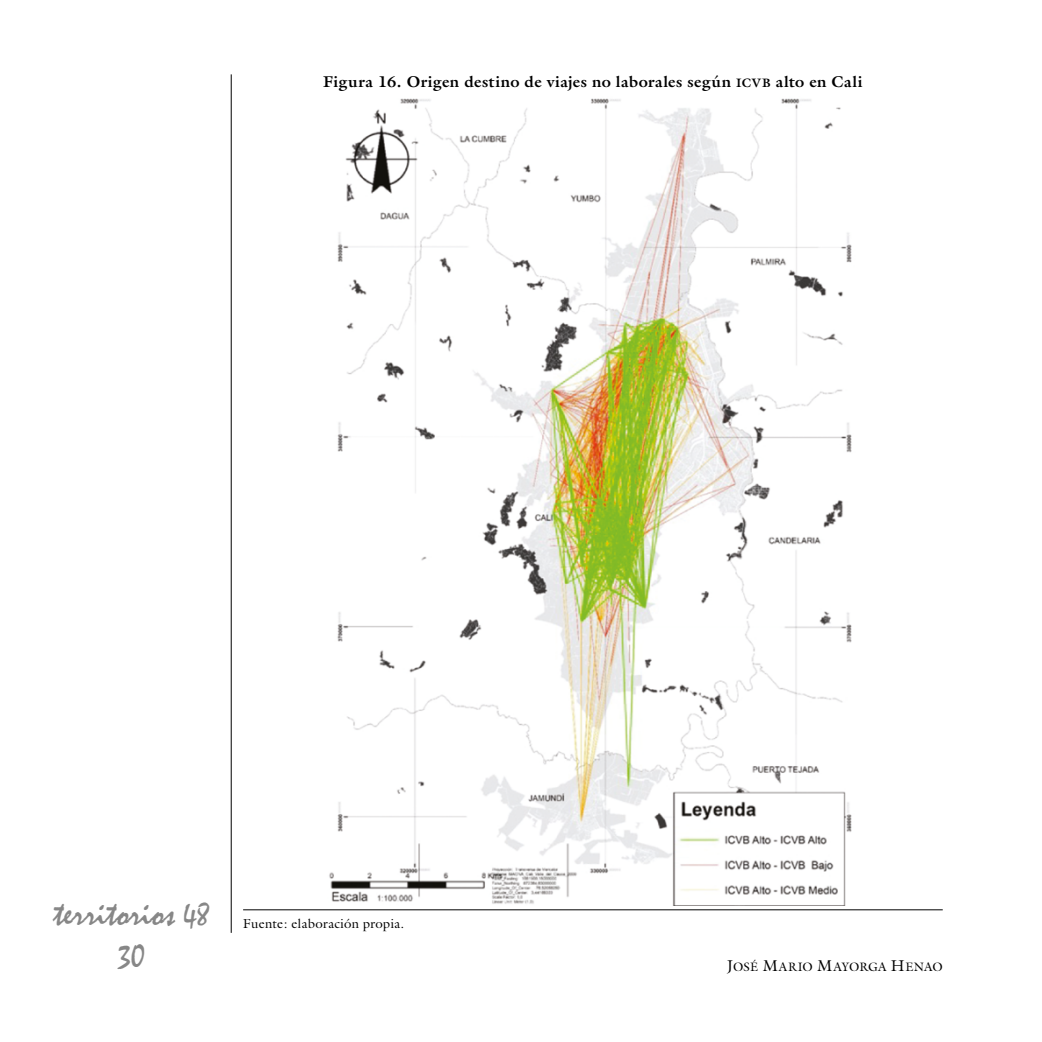
<style>
.page{position:relative;width:1042px;height:1042px;background:#fff}
.page>*{position:absolute;margin:0;border:0;box-sizing:border-box;transform-origin:0 0}
.t1{font:37.62px "Mistral";letter-spacing:-.01em;color:#878787}
.t2{font:33.25px "Mistral";color:#878787}
._15Tit_grafico{font:700 15.75px "Galliard";letter-spacing:.025em;color:#000}
._16Fte_grafico{font:13.12px "Galliard";letter-spacing:.02em;color:#000}
.t3{font:12.25px "Galliard";letter-spacing:.025em;color:#000}
.s1{font-size:12.25px}
.s2{font-size:31.5px}
.s3{font-size:15.75px}
</style>
<div class="page">
<hr style="left:231px;top:74px;width:1px;height:859px;background:#000">
<hr style="left:243px;top:909px;width:700px;height:1px;background:#000">
<img style="left:329px;top:98px;width:523px;height:808px">
<p class="_15Tit_grafico" style="left:323px;top:71px;width:541px">Figura 16. Origen destino de viajes no laborales según <span class="s1">icvb</span> alto en Cali</p>
<h1 class="t1" style="left:54px;top:892px;width:158px">territorios <span class="s2">48</span></h1>
<h2 class="t2" style="left:118px;top:938px;width:29px">30</h2>
<p class="_16Fte_grafico" style="left:243px;top:915px;width:163px">Fuente: elaboración propia.</p>
<p class="t3" style="left:727px;top:959px;width:217px"><span class="s3">J</span>OSÉ <span class="s3">M</span>ARIO <span class="s3">M</span>AYORGA <span class="s3">H</span>ENAO</p>
</div>
